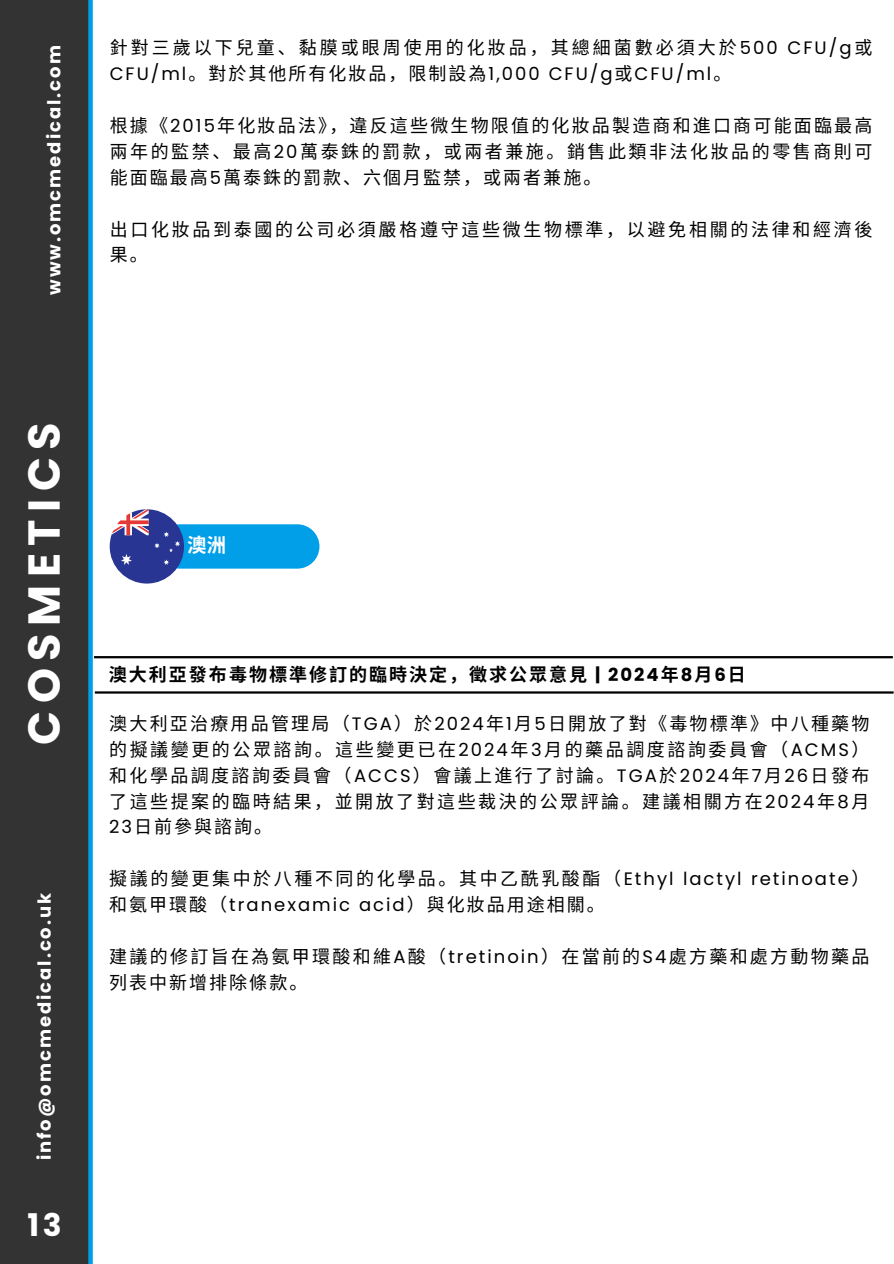
<style>
.page{position:relative;width:894px;height:1264px;background:#fff}
.page>*{position:absolute;margin:0;border:0;box-sizing:border-box;transform-origin:0 0}
.t1{font:700 44.7px "Poppins";letter-spacing:.165em;color:#fff}
.t2{font:700 31.2px "Poppins";color:#fff}
.t3{font:700 23.1px "Poppins";color:#fff}
.t4{font:23.1px "Poppins";color:#fff}
.t5{font:700 19.35px "Noto Sans CJ Ksc";color:#fff}
.t6{font:18px/25.8px "Noto Sans CJ Ksc";letter-spacing:.14em;color:#000}
.t7{font:18px/25.8px "Noto Sans CJ Ksc";letter-spacing:.12em;color:#000}
.t8{font:18px/25.8px "Noto Sans CJ Ksc";letter-spacing:.165em;color:#000}
.t9{font:700 18px "Poppins";letter-spacing:.11em;color:#fff}
.t10{font:700 18px "Noto Sans CJ Ksc";letter-spacing:.11em;color:#000}
.s1{font-family:"Poppins"}
</style>
<div class="page">
<div style="left:0;top:0;width:89px;height:1263px;background:#333"></div>
<div style="left:88px;top:0;width:5px;height:1263px;background:#009fe7"></div>
<div style="left:158px;top:524px;width:161px;height:44px;background:#009fe7;border-radius:22px"></div>
<svg style="left:110px;top:509px;width:74px;height:74px"></svg>
<hr style="left:95px;top:691px;width:798px;height:2px;background:#000">
<hr style="left:94px;top:656px;width:798px;height:2px;background:#000">
<p class="t9" style="left:42px;top:295px;width:251px;rotate:-90deg">www.omcmedical.com</p>
<h3 class="t8" style="left:110px;top:34px;width:764px">針對三歲以下兒童、黏膜或眼周使用的化妝品，其總細菌數必須大於<span class="s1">500 CFU/g</span>或<br><span class="s1">CFU/ml</span>。對於其他所有化妝品，限制設為<span class="s1">1,000 CFU/g</span>或<span class="s1">CFU/ml</span>。</h3>
<h2 class="t7" style="left:110px;top:111px;width:764px">根據《<span class="s1">2015</span>年化妝品法》，違反這些微生物限值的化妝品製造商和進口商可能面臨最高兩年的監禁、最高<span class="s1">20</span>萬泰銖的罰款，或兩者兼施。銷售此類非法化妝品的零售商則可能面臨最高<span class="s1">5</span>萬泰銖的罰款、六個月監禁，或兩者兼施。</h2>
<p class="t6" style="left:110px;top:215px;width:764px">出口化妝品到泰國的公司必須嚴格遵守這些微生物標準，以避免相關的法律和經濟後果。</p>
<h3 class="t1" style="left:13px;top:745px;width:324px;rotate:-90deg">COSMETICS</h3>
<p class="t9" style="left:32px;top:1160px;width:269px;rotate:-90deg">info@omcmedical.co.uk</p>
<h3 class="t4" style="left:39px;top:1200px;width:16px">5</h3>
<p class="t2" style="left:27px;top:1203px;width:36px">13</p>
<h1 class="t3" style="left:43px;top:1206px;width:15px">2</h1>
<h1 class="t3" style="left:32px;top:1206px;width:22px">1<sub>5</sub></h1>
<p class="t5" style="left:187px;top:530px;width:40px">澳洲</p>
<p class="t10" style="left:109px;top:660px;width:632px">澳大利亞發布毒物標準修訂的臨時決定，徵求公眾意見 <span class="s1">| 2024</span>年<span class="s1">8</span>月 <span class="s1">6</span>日</p>
<p class="t6" style="left:109px;top:709px;width:761px">澳大利亞治療用品管理局（<span class="s1">TGA</span>）於<span class="s1">2024</span>年<span class="s1">1</span>月 <span class="s1">5</span>日開放了對《毒物標準》中八種藥物的擬議變更的公眾諮詢。這些變更已在<span class="s1">2024</span>年<span class="s1">3</span>月的藥品調度諮詢委員會（<span class="s1">ACMS</span>）和化學品調度諮詢委員會（<span class="s1">ACCS</span>）會議上進行了討論。<span class="s1">TGA</span>於<span class="s1">2024</span>年<span class="s1">7</span>月 <span class="s1">26</span>日發布了這些提案的臨時結果，並開放了對這些裁決的公眾評論。建議相關方在<span class="s1">2024</span>年<span class="s1">8</span>月<span class="s1">23</span>日前參與諮詢。</p>
<p class="t6" style="left:109px;top:864px;width:761px">擬議的變更集中於八種不同的化學品。其中乙酰乳酸酯（<span class="s1">Ethyl lactyl retinoate</span>）和氨甲環酸（<span class="s1">tranexamic acid</span>）與化妝品用途相關。</p>
<p class="t6" style="left:109px;top:942px;width:761px">建議的修訂旨在為氨甲環酸和維<span class="s1">A</span>酸（<span class="s1">tretinoin</span>）在當前的<span class="s1">S4</span>處方藥和處方動物藥品列表中新增排除條款。</p>
</div>
